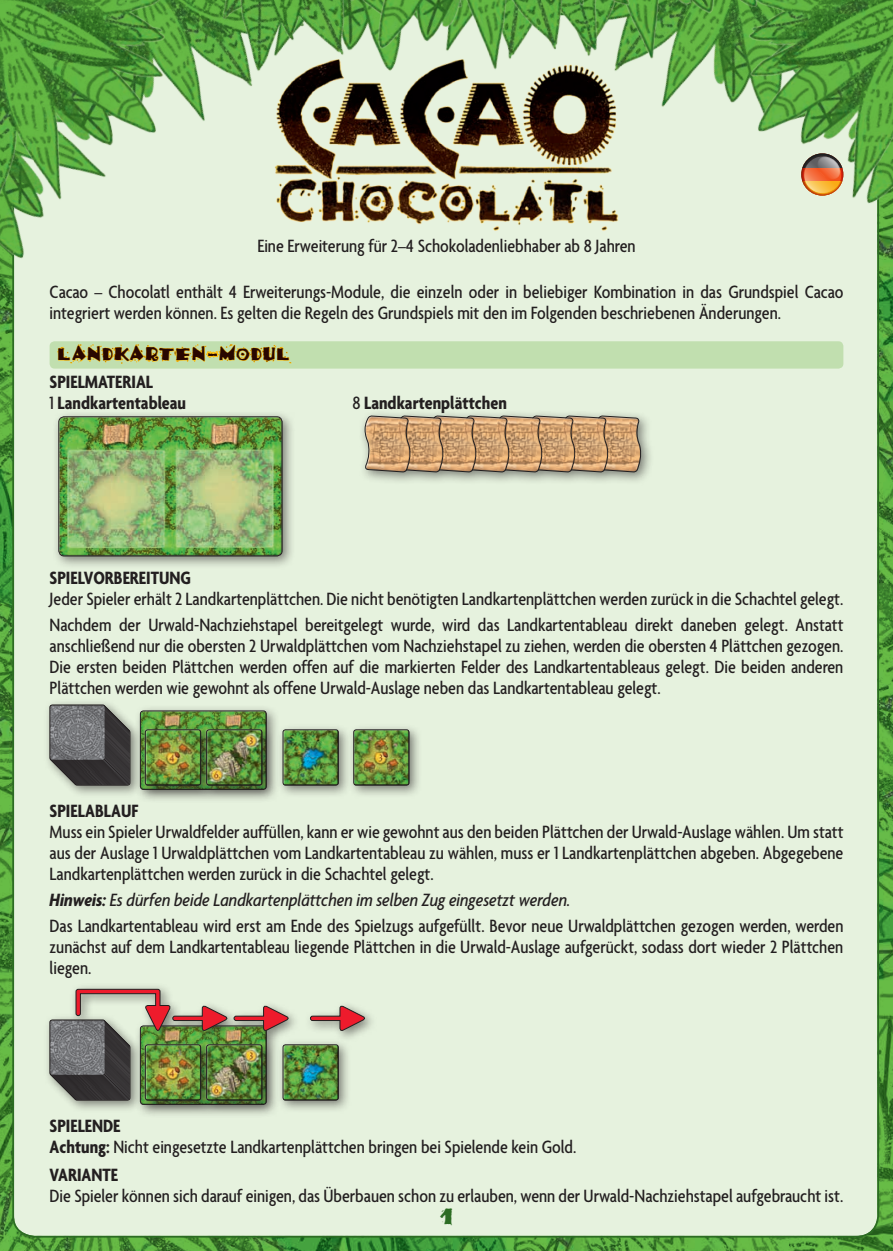
<style>
.page{position:relative;width:893px;height:1251px;background:#fff}
.page>*{position:absolute;margin:0;border:0;box-sizing:border-box;transform-origin:0 0}
.t1{font:28.53px "Burrito One";color:#2c6c23}
.t2{font:22.75px "Burrito One";color:#290700}
.t3{font:500 condensed 19.25px/21px "Agenda";color:#231f20}
.t4{font:700 condensed 19.25px/21px "Agenda";color:#231f20}
.s1{font-weight:500}
.s2{font-weight:700;font-style:italic}
.s3{font-style:italic}
.s4{font-weight:700}
</style>
<div class="page">
<div style="left:0;top:190px;width:893px;height:1060px;background:#e6f2de"></div>
<div style="left:50px;top:341px;width:793px;height:27px;background:#c1dfaf;border-radius:5px"></div>
<div style="left:52px;top:410px;width:244px;height:160px;background:#231f20;opacity:.55"></div>
<img style="left:57px;top:327px;width:235px;height:228px">
<div style="left:58px;top:416px;width:225px;height:140px;border:1px solid #231f20;border-radius:5px"></div>
<div style="left:358px;top:409px;width:296px;height:76px;background:#231f20;opacity:.55"></div>
<svg style="left:364px;top:415px;width:278px;height:58px;background:#c49b71"></svg>
<div style="left:134px;top:704px;width:146px;height:99px;background:#231f20;opacity:.55"></div>
<div style="left:43px;top:698px;width:100px;height:100px;background:#231f20;opacity:.55"></div>
<div style="left:74px;top:729px;width:56px;height:56px;border:1px solid #231f20;border-radius:3px"></div>
<div style="left:73px;top:728px;width:56px;height:56px;border:1px solid #231f20;border-radius:3px"></div>
<div style="left:72px;top:727px;width:56px;height:56px;border:1px solid #231f20;border-radius:3px"></div>
<div style="left:71px;top:726px;width:56px;height:56px;border:1px solid #231f20;border-radius:3px"></div>
<div style="left:70px;top:725px;width:56px;height:56px;border:1px solid #231f20;border-radius:3px"></div>
<div style="left:69px;top:724px;width:56px;height:56px;border:1px solid #231f20;border-radius:3px"></div>
<div style="left:68px;top:723px;width:56px;height:56px;border:1px solid #231f20;border-radius:3px"></div>
<div style="left:67px;top:722px;width:56px;height:56px;border:1px solid #231f20;border-radius:3px"></div>
<div style="left:66px;top:721px;width:56px;height:56px;border:1px solid #231f20;border-radius:3px"></div>
<div style="left:65px;top:720px;width:56px;height:56px;border:1px solid #231f20;border-radius:3px"></div>
<div style="left:64px;top:719px;width:56px;height:56px;border:1px solid #231f20;border-radius:3px"></div>
<div style="left:63px;top:718px;width:56px;height:56px;border:1px solid #231f20;border-radius:3px"></div>
<div style="left:63px;top:717px;width:55px;height:56px;border:1px solid #231f20;border-radius:3px"></div>
<div style="left:62px;top:716px;width:55px;height:56px;border:1px solid #231f20;border-radius:3px"></div>
<div style="left:61px;top:715px;width:55px;height:56px;border:1px solid #231f20;border-radius:3px"></div>
<div style="left:60px;top:714px;width:55px;height:56px;border:1px solid #231f20;border-radius:3px"></div>
<div style="left:59px;top:713px;width:55px;height:56px;border:1px solid #231f20;border-radius:3px"></div>
<div style="left:58px;top:712px;width:55px;height:56px;border:1px solid #231f20;border-radius:3px"></div>
<div style="left:57px;top:711px;width:55px;height:56px;border:1px solid #231f20;border-radius:3px"></div>
<div style="left:56px;top:710px;width:55px;height:56px;border:1px solid #231f20;border-radius:3px"></div>
<div style="left:55px;top:709px;width:55px;height:56px;border:1px solid #231f20;border-radius:3px"></div>
<div style="left:54px;top:708px;width:55px;height:56px;border:1px solid #231f20;border-radius:3px"></div>
<div style="left:53px;top:707px;width:55px;height:56px;border:1px solid #231f20;border-radius:3px"></div>
<div style="left:52px;top:706px;width:55px;height:56px;border:1px solid #231f20;border-radius:3px"></div>
<div style="left:51px;top:705px;width:55px;height:56px;border:1px solid #231f20;border-radius:3px"></div>
<img style="left:50px;top:706px;width:55px;height:54px">
<div style="left:50px;top:704px;width:55px;height:56px;border:1px solid #231f20;border-radius:3px"></div>
<div style="left:200px;top:723px;width:75px;height:75px;background:#231f20;opacity:.55"></div>
<div style="left:139px;top:723px;width:75px;height:75px;background:#231f20;opacity:.55"></div>
<img style="left:141px;top:711px;width:125px;height:78px">
<div style="left:145px;top:729px;width:56px;height:56px;border:1px solid #231f20;border-radius:3px"></div>
<div style="left:347px;top:723px;width:75px;height:75px;background:#231f20;opacity:.55"></div>
<img style="left:353px;top:729px;width:56px;height:56px">
<div style="left:353px;top:729px;width:56px;height:56px;border:1px solid #231f20;border-radius:3px"></div>
<div style="left:277px;top:723px;width:75px;height:75px;background:#231f20;opacity:.55"></div>
<img style="left:283px;top:729px;width:56px;height:56px">
<div style="left:283px;top:729px;width:56px;height:56px;border:1px solid #231f20;border-radius:3px"></div>
<div style="left:134px;top:1019px;width:146px;height:98px;background:#dbe6d3"></div>
<div style="left:43px;top:1013px;width:100px;height:99px;background:#231f20;opacity:.55"></div>
<img style="left:50px;top:1019px;width:25px;height:54px">
<div style="left:50px;top:1019px;width:55px;height:56px;border:1px solid #231f20;border-radius:3px"></div>
<div style="left:200px;top:1038px;width:75px;height:75px;background:#231f20;opacity:.55"></div>
<div style="left:139px;top:1038px;width:75px;height:75px;background:#231f20;opacity:.55"></div>
<div style="left:277px;top:1038px;width:75px;height:75px;background:#231f20;opacity:.55"></div>
<div style="left:70px;top:982px;width:113px;height:61px;background:#231f20;opacity:.55"></div>
<div style="left:305px;top:1000px;width:72px;height:42px;background:#231f20;opacity:.55"></div>
<img style="left:75px;top:988px;width:291px;height:115px">
<img style="left:267px;top:113px;width:357px;height:134px">
<img style="left:208px;top:142px;width:127px;height:59px">
<img style="left:530px;top:85px;width:174px;height:105px">
<img style="left:649px;top:0;width:55px;height:85px">
<img style="left:720px;top:222px;width:173px;height:41px">
<img style="left:704px;top:0;width:189px;height:222px">
<img style="left:0;top:228px;width:180px;height:91px">
<img style="left:208px;top:120px;width:269px;height:22px">
<img style="left:0;top:0;width:208px;height:228px">
<img style="left:205px;top:0;width:274px;height:120px">
<img style="left:328px;top:0;width:321px;height:113px">
<p class="t3" style="left:257px;top:236px;width:380px">Eine Erweiterung für 2–4 Schokoladenliebhaber ab 8 Jahren</p>
<p class="t3" style="left:50px;top:282px;width:795px">Cacao – Chocolatl enthält 4 Erweiterungs-Module, die einzeln oder in beliebiger Kombination in das Grundspiel Cacao integriert werden können. Es gelten die Regeln des Grundspiels mit den im Folgenden beschriebenen Änderungen.</p>
<p class="t2" style="left:57px;top:341px;width:236px">LANDKARTEN MODUL</p>
<p class="t4" style="left:50px;top:372px;width:138px">SPIELMATERIAL<br><span class="s1">1</span> Landkartentableau</p>
<p class="t4" style="left:352px;top:393px;width:156px"><span class="s1">8</span> Landkartenplättchen</p>
<p class="t4" style="left:50px;top:568px;width:143px">SPIELVORBEREITUNG</p>
<p class="t3" style="left:50px;top:587px;width:795px;line-height:25.9px">Jeder Spieler erhält 2 Landkartenplättchen. Die nicht benötigten Landkartenplättchen werden zurück in die Schachtel gelegt.<br>Nachdem der Urwald-Nachziehstapel bereitgelegt wurde, wird das Landkartentableau direkt daneben gelegt. Anstatt</p>
<p class="t3" style="left:50px;top:636px;width:795px;text-align:justify">anschließend nur die obersten 2 Urwaldplättchen vom Nachziehstapel zu ziehen, werden die obersten 4 Plättchen gezogen.<br>Die ersten beiden Plättchen werden offen auf die markierten Felder des Landkartentableaus gelegt. Die beiden anderen Plättchen werden wie gewohnt als offene Urwald-Auslage neben das Landkartentableau gelegt.</p>
<p class="t4" style="left:50px;top:801px;width:90px">SPIELABLAUF</p>
<p class="t3" style="left:50px;top:822px;width:795px;text-align:justify">Muss ein Spieler Urwaldfelder auffüllen, kann er wie gewohnt aus den beiden Plättchen der Urwald-Auslage wählen. Um statt aus der Auslage 1 Urwaldplättchen vom Landkartentableau zu wählen, muss er 1 Landkartenplättchen abgeben. Abgegebene Landkartenplättchen werden zurück in die Schachtel gelegt.</p>
<p class="t3" style="left:50px;top:888px;width:795px;line-height:25.9px"><span class="s2">Hinweis:</span> <span class="s3">Es dürfen beide Landkartenplättchen im selben Zug eingesetzt werden.<br></span>Das Landkartentableau wird erst am Ende des Spielzugs aufgefüllt. Bevor neue Urwaldplättchen gezogen werden, werden</p>
<p class="t3" style="left:50px;top:937px;width:795px">zunächst auf dem Landkartentableau liegende Plättchen in die Urwald-Auslage aufgerückt, sodass dort wieder 2 Plättchen liegen.</p>
<p class="t3" style="left:50px;top:1116px;width:528px"><span class="s4">SPIELENDE<br>Achtung:</span> Nicht eingesetzte Landkartenplättchen bringen bei Spielende kein Gold.</p>
<p class="t4" style="left:50px;top:1165px;width:70px">VARIANTE</p>
<p class="t3" style="left:50px;top:1186px;width:795px">Die Spieler können sich darauf einigen, das Überbauen schon zu erlauben, wenn der Urwald-Nachziehstapel aufgebraucht ist.</p>
<h1 class="t1" style="left:440px;top:1200px;width:14px">1</h1>
</div>
